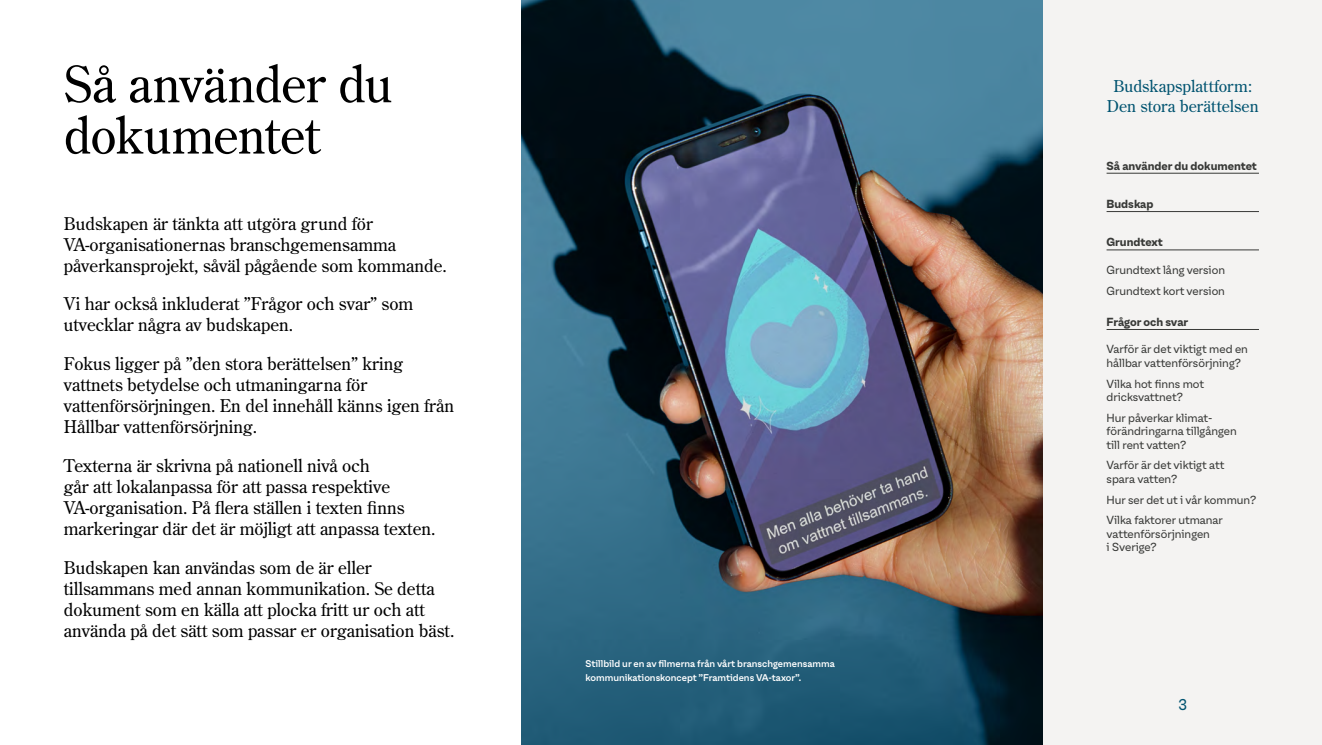
<style>
.page{position:relative;width:1322px;height:745px;background:#fff}
.page>*{position:absolute;margin:0;border:0;box-sizing:border-box;transform-origin:0 0}
.Rubrik_1__Innehållsf{font:50px/51.2px "Century Old Style Std";letter-spacing:-.01em;color:#000}
.Dekoration_Century_s{font:17.5px/21px "Century Old Style Std";color:#000}
.t1{font:16.25px/20px "Century Old Style Std";color:#005370;text-align:center}
.t2{font:15px "Oli Grotesk L";color:#005370}
.t3{font:11.25px/13.5px "Oli Grotesk L";color:#383937}
.t4{font:700 11.25px "Oli Grotesk L";color:#383937}
.t5{font:500 9.38px/13.8px "Oli Grotesk L";color:#fff}
</style>
<div class="page">
<img style="left:522px;top:0;width:521px;height:744px">
<div style="left:1043px;top:0;width:279px;height:744px;background:#f4f3f2"></div>
<hr style="left:1106px;top:173px;width:153px;height:1px;background:#383937">
<hr style="left:1106px;top:211px;width:153px;height:1px;background:#383937">
<hr style="left:1106px;top:249px;width:153px;height:1px;background:#383937">
<hr style="left:1106px;top:329px;width:153px;height:1px;background:#383937">
<p class="Rubrik_1__Innehållsf" style="left:64px;top:58px;width:330px">Så använder du dokumentet</p>
<p class="Dekoration_Century_s" style="left:64px;top:212px;width:385px">Budskapen är tänkta att utgöra grund för<br>VA-organisationernas branschgemensamma påverkansprojekt, såväl pågående som kommande.</p>
<p class="Dekoration_Century_s" style="left:64px;top:293px;width:351px">Vi har också inkluderat ”Frågor och svar” som utvecklar några av budskapen.</p>
<p class="Dekoration_Century_s" style="left:64px;top:353px;width:392px">Fokus ligger på ”den stora berättelsen” kring vattnets betydelse och utmaningarna för vattenförsörjningen. En del innehåll känns igen från Hållbar vattenförsörjning.</p>
<p class="Dekoration_Century_s" style="left:64px;top:454px;width:373px">Texterna är skrivna på nationell nivå och<br>går att lokalanpassa för att passa respektive VA-organisation. På flera ställen i texten finns markeringar där det är möjligt att anpassa texten.</p>
<p class="Dekoration_Century_s" style="left:64px;top:556px;width:392px">Budskapen kan användas som de är eller tillsammans med annan kommunikation. Se detta dokument som en källa att plocka fritt ur och att använda på det sätt som passar er organisation bäst.</p>
<p class="t5" style="left:585px;top:656px;width:251px">Stillbild ur en av filmerna från vårt branschgemensamma kommunikationskoncept ”Framtidens VA-taxor”.</p>
<p class="t1" style="left:1107px;top:76px;width:153px">Budskapsplattform:<br>Den stora berättelsen</p>
<p class="t4" style="left:1106px;top:157px;width:152px">Så använder du dokumentet</p>
<p class="t4" style="left:1106px;top:195px;width:48px">Budskap</p>
<p class="t4" style="left:1106px;top:233px;width:58px">Grundtext</p>
<p class="t3" style="left:1106px;top:258px;width:120px;line-height:20.6px">Grundtext lång version<br>Grundtext kort version</p>
<p class="t4" style="left:1106px;top:313px;width:83px">Frågor och svar</p>
<p class="t3" style="left:1106px;top:341px;width:143px">Varför är det viktigt med en hållbar vattenförsörjning?</p>
<p class="t3" style="left:1106px;top:375px;width:99px">Vilka hot finns mot dricksvattnet?</p>
<p class="t3" style="left:1106px;top:410px;width:132px">Hur påverkar klimat&shy;förändringarna tillgången till rent vatten?</p>
<p class="t3" style="left:1106px;top:457px;width:119px">Varför är det viktigt att spara vatten?</p>
<p class="t3" style="left:1106px;top:488px;width:151px;line-height:20.6px">Hur ser det ut i vår kommun?<br>Vilka faktorer utmanar</p>
<p class="t3" style="left:1106px;top:525px;width:105px">vattenförsörjningen i Sverige?</p>
<p class="t2" style="left:1178px;top:692px;width:10px">3</p>
</div>
